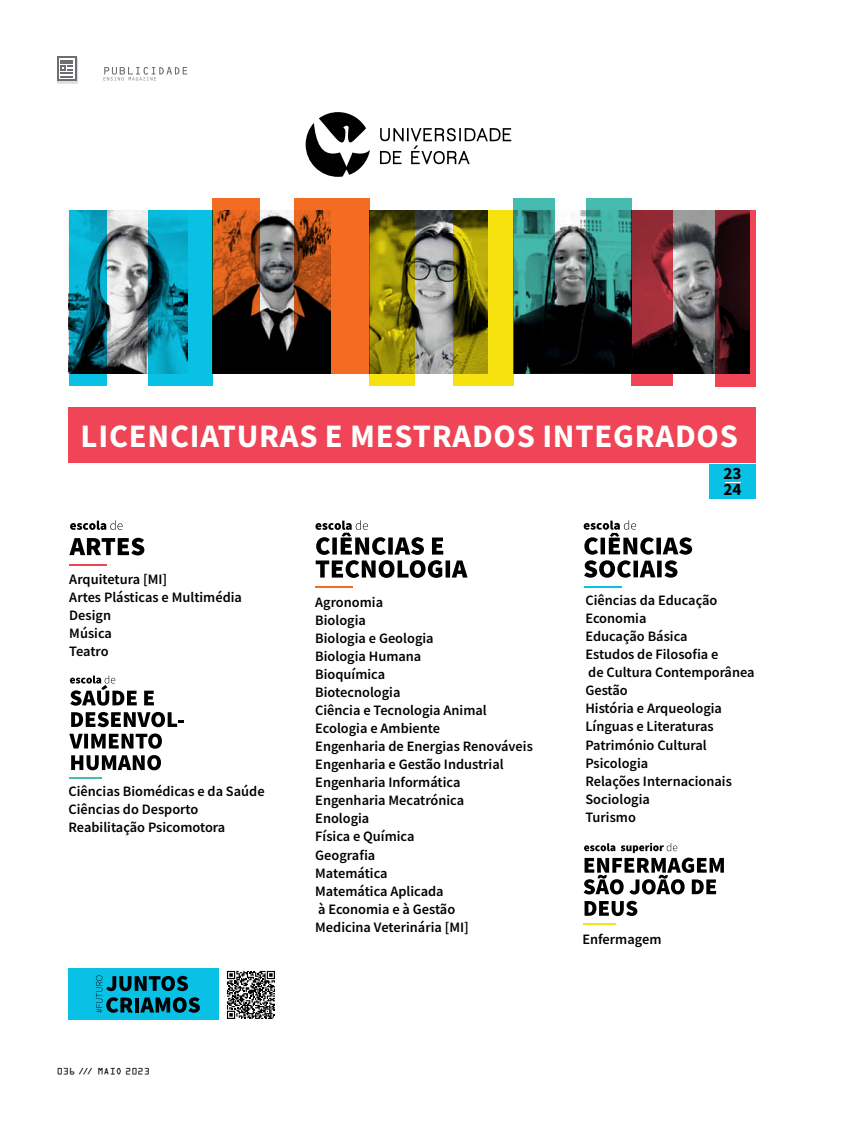
<style>
.page{position:relative;width:842px;height:1134px;background:#fff}
.page>*{position:absolute;margin:0;border:0;box-sizing:border-box;transform-origin:0 0}
.t1{font:700 32.7px "Source Sans Pro";letter-spacing:.025em;color:#fff}
.t2{font:700 17.2px/16px "Source Sans Pro";color:#000}
.t3{font:600 14.4px/18.1px "Source Sans Pro";color:#000}
.t4{font:10px "OCR Aby BT";color:#000}
</style>
<div class="page">
<svg style="left:57px;top:57px;width:21px;height:27px"></svg>
<div style="left:59px;top:59px;width:17px;height:23px;background:#dcddde"></div>
<svg style="left:103px;top:67px;width:84px;height:14px"></svg>
<svg style="left:57px;top:57px;width:19px;height:24px"></svg>
<svg style="left:59px;top:58px;width:15px;height:21px"></svg>
<hr style="left:61px;top:60px;width:12px;height:4px;background:#6d6e71">
<svg style="left:61px;top:65px;width:14px;height:12px"></svg>
<svg style="left:306px;top:112px;width:64px;height:65px"></svg>
<svg style="left:380px;top:128px;width:131px;height:36px"></svg>
<hr style="left:69px;top:564px;width:38px;height:1px;background:#ef4556">
<svg style="left:70px;top:520px;width:53px;height:10px"></svg>
<svg style="left:69px;top:538px;width:75px;height:17px"></svg>
<svg style="left:584px;top:520px;width:108px;height:58px"></svg>
<hr style="left:584px;top:586px;width:37px;height:2px;background:#09c1e4">
<svg style="left:315px;top:520px;width:153px;height:58px"></svg>
<hr style="left:315px;top:586px;width:38px;height:2px;background:#f36c22">
<svg style="left:584px;top:843px;width:140px;height:51px"></svg>
<svg style="left:584px;top:901px;width:53px;height:15px"></svg>
<hr style="left:584px;top:924px;width:32px;height:1px;background:#f6e20f">
<hr style="left:70px;top:777px;width:32px;height:2px;background:#46bbaf">
<svg style="left:70px;top:675px;width:84px;height:31px"></svg>
<svg style="left:71px;top:712px;width:113px;height:15px"></svg>
<svg style="left:69px;top:733px;width:93px;height:16px"></svg>
<svg style="left:71px;top:755px;width:90px;height:15px"></svg>
<img style="left:107px;top:210px;width:41px;height:164px">
<img style="left:260px;top:210px;width:34px;height:164px">
<img style="left:555px;top:210px;width:161px;height:164px">
<svg style="left:586px;top:198px;width:45px;height:176px;background:#215a55"></svg>
<svg style="left:513px;top:198px;width:42px;height:176px;background:#236058"></svg>
<img style="left:415px;top:210px;width:38px;height:164px">
<svg style="left:69px;top:210px;width:38px;height:176px;background:#057990"></svg>
<svg style="left:294px;top:198px;width:75px;height:176px;background:#a94b17"></svg>
<svg style="left:369px;top:210px;width:46px;height:176px;background:#928408"></svg>
<svg style="left:453px;top:210px;width:60px;height:176px;background:#ada00a"></svg>
<svg style="left:716px;top:210px;width:40px;height:176px;background:#4e161d"></svg>
<svg style="left:148px;top:210px;width:64px;height:176px;background:#07a0be"></svg>
<svg style="left:631px;top:210px;width:42px;height:176px;background:#7b242d"></svg>
<svg style="left:212px;top:198px;width:48px;height:176px;background:#703310"></svg>
<div style="left:709px;top:465px;width:47px;height:34px;background:#09c1e4"></div>
<svg style="left:725px;top:482px;width:15px;height:1px"></svg>
<div style="left:68px;top:407px;width:688px;height:55px;background:#ef4556"></div>
<div style="left:68px;top:968px;width:150px;height:52px;background:#09c1e4"></div>
<svg style="left:96px;top:975px;width:104px;height:38px"></svg>
<svg style="left:227px;top:971px;width:48px;height:48px"></svg>
<h1 class="t1" style="left:81px;top:414px;width:659px">LICENCIATURAS E MESTRADOS INTEGRADOS</h1>
<p class="t3" style="left:69px;top:570px;width:174px">Arquitetura [MI]<br>Artes Plásticas e Multimédia<br>Design<br>Música<br>Teatro</p>
<p class="t3" style="left:69px;top:782px;width:198px">Ciências Biomédicas e da Saúde<br>Ciências do Desporto<br>Reabilitação Psicomotora</p>
<p class="t3" style="left:315px;top:592px;width:219px">Agronomia<br>Biologia<br>Biologia e Geologia<br>Biologia Humana<br>Bioquímica<br>Biotecnologia<br>Ciência e Tecnologia Animal<br>Ecologia e Ambiente<br>Engenharia de Energias Renováveis<br>Engenharia e Gestão Industrial<br>Engenharia Informática<br>Engenharia Mecatrónica<br>Enologia<br>Física e Química<br>Geografia<br>Matemática<br>Matemática Aplicada<br>à Economia e à Gestão<br>Medicina Veterinária [MI]</p>
<p class="t4" style="left:57px;top:1065px;width:95px">036 /// MAIO 2023</p>
<p class="t2" style="left:723px;top:465px;width:20px">23<br>24</p>
<p class="t3" style="left:585px;top:591px;width:171px">Ciências da Educação<br>Economia<br>Educação Básica<br>Estudos de Filosofia e<br>de Cultura Contemporânea<br>Gestão<br>História e Arqueologia<br>Línguas e Literaturas<br>Património Cultural<br>Psicologia<br>Relações Internacionais<br>Sociologia<br>Turismo</p>
<p class="t3" style="left:582px;top:930px;width:81px">Enfermagem</p>
</div>
